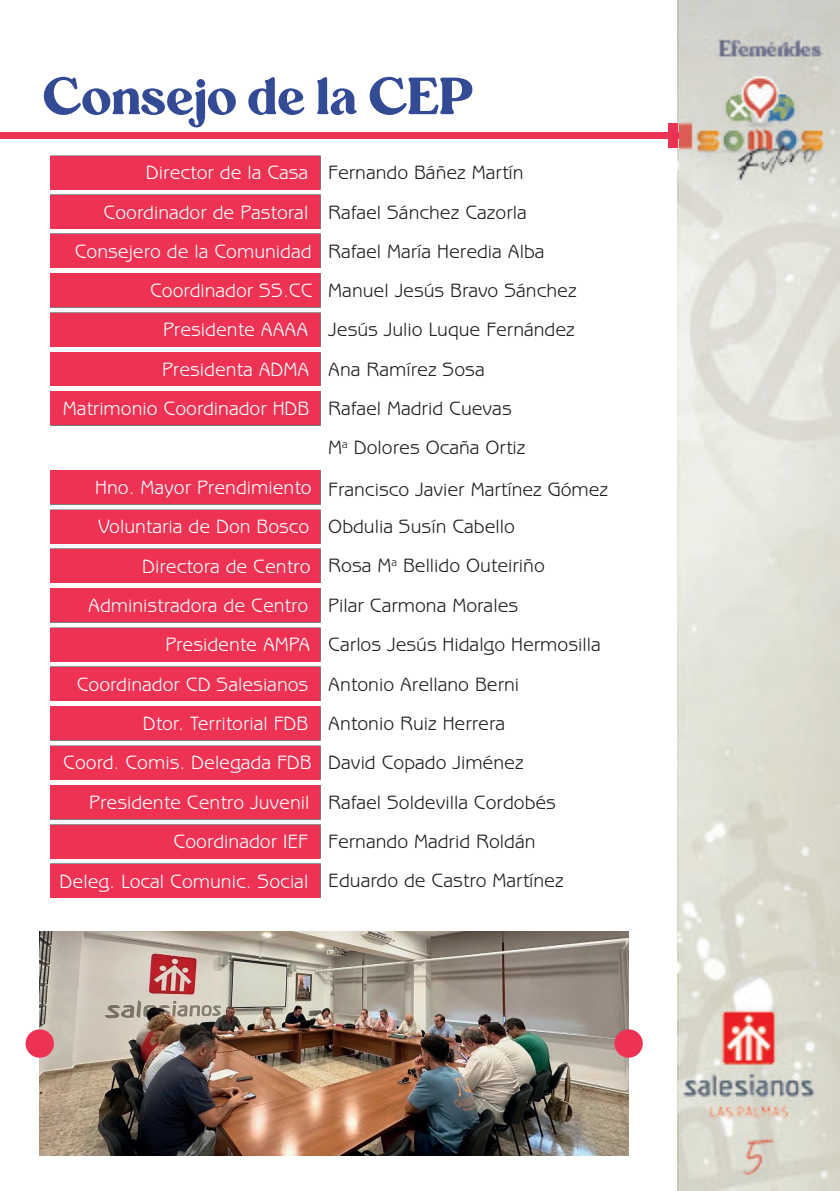
<style>
.page{position:relative;width:840px;height:1191px;background:#fff}
.page>*{position:absolute;margin:0;border:0;box-sizing:border-box;transform-origin:0 0}
.t1{font:50px "Carena";letter-spacing:-.02em;color:#324b94}
.t2{font:19.4px/39.4px "Benguiat Gothic Std";color:#fff}
.t3{font:19.4px/40px "Benguiat Gothic Std";color:#231f20}
.s1{color:#231f20}
.s2{color:#fff}
</style>
<div class="page">
<img style="left:678px;top:0;width:161px;height:1191px">
<img style="left:50px;top:189px;width:270px;height:1px">
<div style="left:50px;top:156px;width:270px;height:33px;background:#ee3253"></div>
<div style="left:50px;top:195px;width:270px;height:34px;background:#ee3253"></div>
<div style="left:50px;top:234px;width:270px;height:34px;background:#ee3253"></div>
<img style="left:50px;top:273px;width:270px;height:1px">
<div style="left:50px;top:274px;width:270px;height:33px;background:#ee3253"></div>
<div style="left:50px;top:313px;width:270px;height:33px;background:#ee3253"></div>
<div style="left:50px;top:352px;width:270px;height:34px;background:#ee3253"></div>
<div style="left:50px;top:391px;width:270px;height:34px;background:#ee3253"></div>
<div style="left:50px;top:470px;width:270px;height:34px;background:#ee3253"></div>
<div style="left:50px;top:510px;width:270px;height:33px;background:#ee3253"></div>
<img style="left:50px;top:582px;width:270px;height:1px">
<div style="left:50px;top:549px;width:270px;height:33px;background:#ee3253"></div>
<div style="left:50px;top:588px;width:270px;height:34px;background:#ee3253"></div>
<div style="left:50px;top:628px;width:270px;height:33px;background:#ee3253"></div>
<div style="left:50px;top:667px;width:270px;height:34px;background:#ee3253"></div>
<div style="left:50px;top:706px;width:270px;height:34px;background:#ee3253"></div>
<div style="left:50px;top:746px;width:270px;height:33px;background:#ee3253"></div>
<div style="left:50px;top:785px;width:270px;height:34px;background:#ee3253"></div>
<div style="left:50px;top:824px;width:270px;height:34px;background:#ee3253"></div>
<div style="left:50px;top:864px;width:270px;height:33px;background:#ee3253"></div>
<img style="left:39px;top:932px;width:589px;height:223px">
<div style="left:26px;top:1029px;width:28px;height:28px;background:#ee3253;border-radius:50%"></div>
<div style="left:614px;top:1029px;width:28px;height:28px;background:#ee3253;border-radius:50%"></div>
<img style="left:677px;top:0;width:1px;height:1191px">
<div style="left:0;top:132px;width:677px;height:6px;background:#ee3253"></div>
<div style="left:668px;top:123px;width:9px;height:24px;background:#ee3253"></div>
<h1 class="t1" style="left:43px;top:64px;width:432px">Consejo de la CEP</h1>
<p class="t3" style="left:328px;top:153px;width:200px">Fernando Báñez Martín<br>Rafael Sánchez Cazorla</p>
<p class="t2" style="left:146px;top:153px;width:164px">Director de la Casa</p>
<p class="t2" style="left:104px;top:192px;width:206px">Coordinador de Pastoral</p>
<p class="t2" style="left:75px;top:231px;width:471px">Consejero de la Comunidad <span class="s1">Rafael María Heredia Alba</span></p>
<p class="t3" style="left:328px;top:270px;width:250px">Manuel Jesús Bravo Sánchez</p>
<p class="t3" style="left:328px;top:310px;width:248px">Jesús Julio Luque Fernández</p>
<p class="t2" style="left:150px;top:271px;width:164px">Coordinador SS.CC</p>
<p class="t2" style="left:163px;top:310px;width:146px">Presidente AAAA</p>
<p class="t2" style="left:162px;top:349px;width:324px">Presidenta ADMA <span class="s1">Ana Ramírez Sosa</span></p>
<p class="t2" style="left:63px;top:389px;width:450px">Matrimonio Coordinador HDB <span class="s1">Rafael Madrid Cuevas</span></p>
<p class="t3" style="left:328px;top:428px;width:198px">M<sup>a</sup> Dolores Ocaña Ortiz</p>
<p class="t3" style="left:328px;top:471px;width:281px;line-height:37px">Francisco Javier Martínez Gómez<br>Obdulia Susín Cabello</p>
<p class="t2" style="left:95px;top:468px;width:218px">Hno. Mayor Prendimiento<br>Voluntaria de Don Bosco</p>
<p class="t3" style="left:328px;top:546px;width:218px">Rosa M<sup>a</sup> Bellido Outeiriño</p>
<p class="t2" style="left:142px;top:546px;width:170px">Directora de Centro</p>
<p class="t2" style="left:88px;top:586px;width:431px">Administradora de Centro <span class="s1">Pilar Carmona Morales</span></p>
<p class="t3" style="left:328px;top:625px;width:274px">Carlos Jesús Hidalgo Hermosilla</p>
<p class="t3" style="left:328px;top:664px;width:192px">Antonio Arellano Berni</p>
<p class="t2" style="left:165px;top:625px;width:146px">Presidente AMPA</p>
<p class="t2" style="left:77px;top:664px;width:233px">Coordinador CD Salesianos</p>
<p class="t2" style="left:143px;top:704px;width:364px">Dtor. Territorial FDB <span class="s1">Antonio Ruiz Herrera</span></p>
<p class="t2" style="left:63px;top:743px;width:461px">Coord. Comis. Delegada FDB <span class="s1">David Copado Jiménez</span></p>
<p class="t3" style="left:89px;top:782px;width:468px"><span class="s2">Presidente Centro Juvenil</span> Rafael Soldevilla Cordobés</p>
<p class="t3" style="left:173px;top:821px;width:363px"><span class="s2">Coordinador IEF</span> Fernando Madrid Roldán</p>
<p class="t2" style="left:60px;top:861px;width:505px">Deleg. Local Comunic. Social <span class="s1">Eduardo de Castro Martínez</span></p>
</div>
